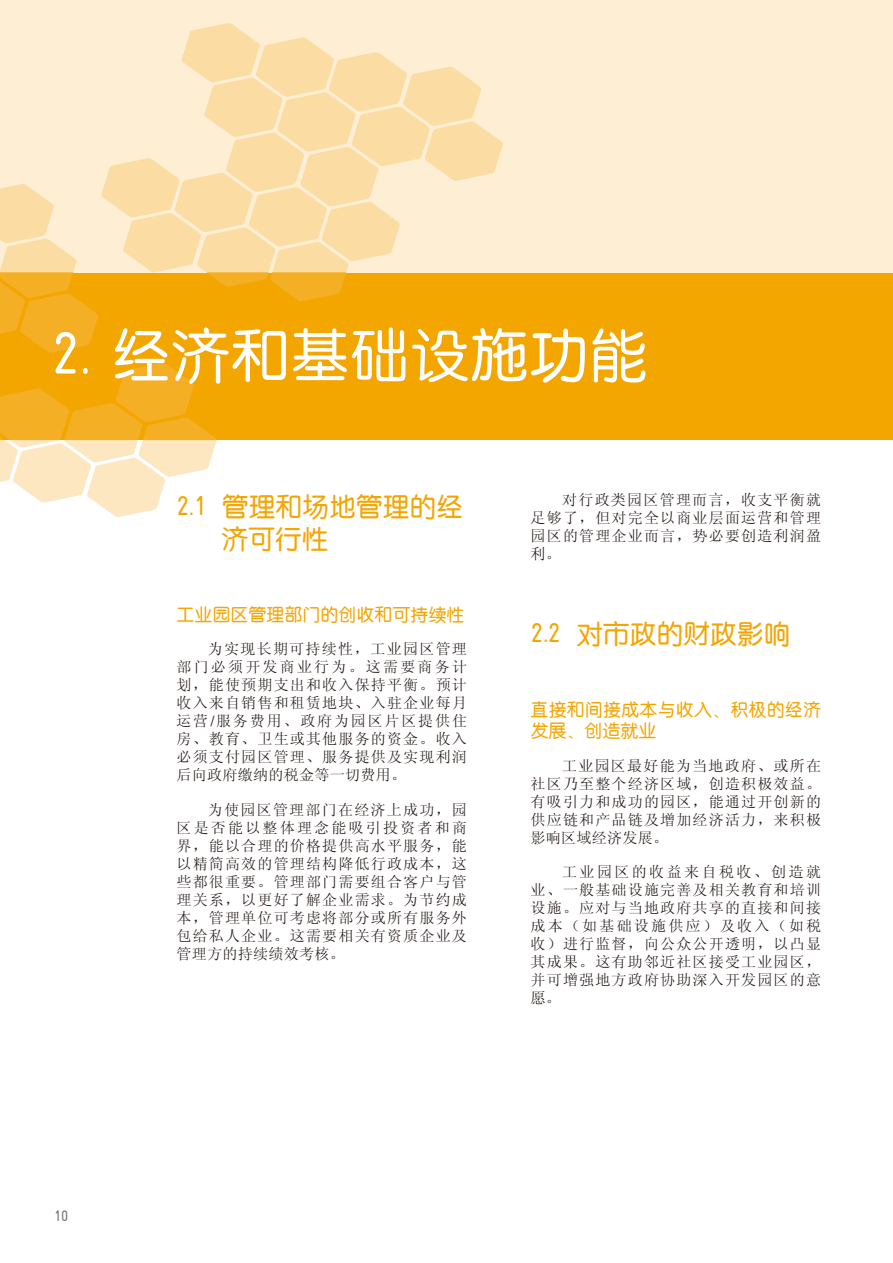
<style>
.page{position:relative;width:893px;height:1263px;background:#fff}
.page>*{position:absolute;margin:0;border:0;box-sizing:border-box;transform-origin:0 0}
.t1{font:59.7px "H Ye 3 gj";color:#fff}
.t2{font:27px/32.4px "H Ye 3 gj";letter-spacing:-.01em;color:#f3a500}
.t3{font:18px/21.6px "H Ye 3 gj";color:#f3a500}
.t4{font:15px/18px "N Sim Sun";letter-spacing:.08em;color:#221815;text-align:justify}
.t5{font:condensed 15px "Gravur";color:#727171}
.s1{font-family:"Gravur";font-stretch:condensed}
.s2{font-family:"Adobe Garamond Pro"}
</style>
<div class="page">
<div style="left:0;top:272px;width:893px;height:168px;background:#f3a500"></div>
<div style="left:0;top:0;width:893px;height:272px;background:#feeed3"></div>
<svg style="left:0;top:23px;width:503px;height:330px"></svg>
<svg style="left:0;top:363px;width:217px;height:154px"></svg>
<h1 class="t1" style="left:51px;top:326px;width:599px"><span class="s1">2.</span> 经济和基础设施功能</h1>
<p class="t5" style="left:54px;top:1207px;width:16px">10</p>
<h2 class="t2" style="left:221px;top:490px;width:243px;text-indent:-45px"><span class="s1">2.1</span> 管理和场地管理的经济可行性</h2>
<p class="t3" style="left:176px;top:603px;width:290px">工业园区管理部门的创收和可持续性</p>
<p class="t4" style="left:176px;top:640px;width:292px;text-indent:32px">为实现长期可持续性，工业园区管理部门必须开发商业行为。这需要商务计划，能使预期支出和收入保持平衡。预计收入来自销售和租赁地块、入驻企业每月运营<span class="s2">/</span>服务费用、政府为园区片区提供住房、教育、卫生或其他服务的资金。收入必须支付园区管理、服务提供及实现利润后向政府缴纳的税金等一切费用。</p>
<p class="t4" style="left:176px;top:800px;width:292px;text-indent:32px">为使园区管理部门在经济上成功，园区是否能以整体理念能吸引投资者和商界，能以合理的价格提供高水平服务，能以精简高效的管理结构降低行政成本，这些都很重要。管理部门需要组合客户与管理关系，以更好了解企业需求。为节约成本，管理单位可考虑将部分或所有服务外包给私人企业。这需要相关有资质企业及管理方的持续绩效考核。</p>
<p class="t4" style="left:531px;top:490px;width:292px;text-indent:32px">对行政类园区管理而言，收支平衡就足够了，但对完全以商业层面运营和管理园区的管理企业而言，势必要创造利润盈利。</p>
<h2 class="t2" style="left:531px;top:618px;width:262px"><span class="s1">2.2</span> 对市政的财政影响</h2>
<p class="t3" style="left:531px;top:698px;width:292px">直接和间接成本与收入、积极的经济发展、创造就业</p>
<p class="t4" style="left:531px;top:756px;width:292px;text-indent:32px">工业园区最好能为当地政府、或所在社区乃至整个经济区域，创造积极效益。有吸引力和成功的园区，能通过开创新的供应链和产品链及增加经济活力，来积极影响区域经济发展。</p>
<p class="t4" style="left:531px;top:863px;width:292px;text-indent:32px">工业园区的收益来自税收、创造就业、一般基础设施完善及相关教育和培训设施。应对与当地政府共享的直接和间接成本（如基础设施供应）及收入（如税收）进行监督，向公众公开透明，以凸显其成果。这有助邻近社区接受工业园区，并可增强地方政府协助深入开发园区的意愿。</p>
</div>
